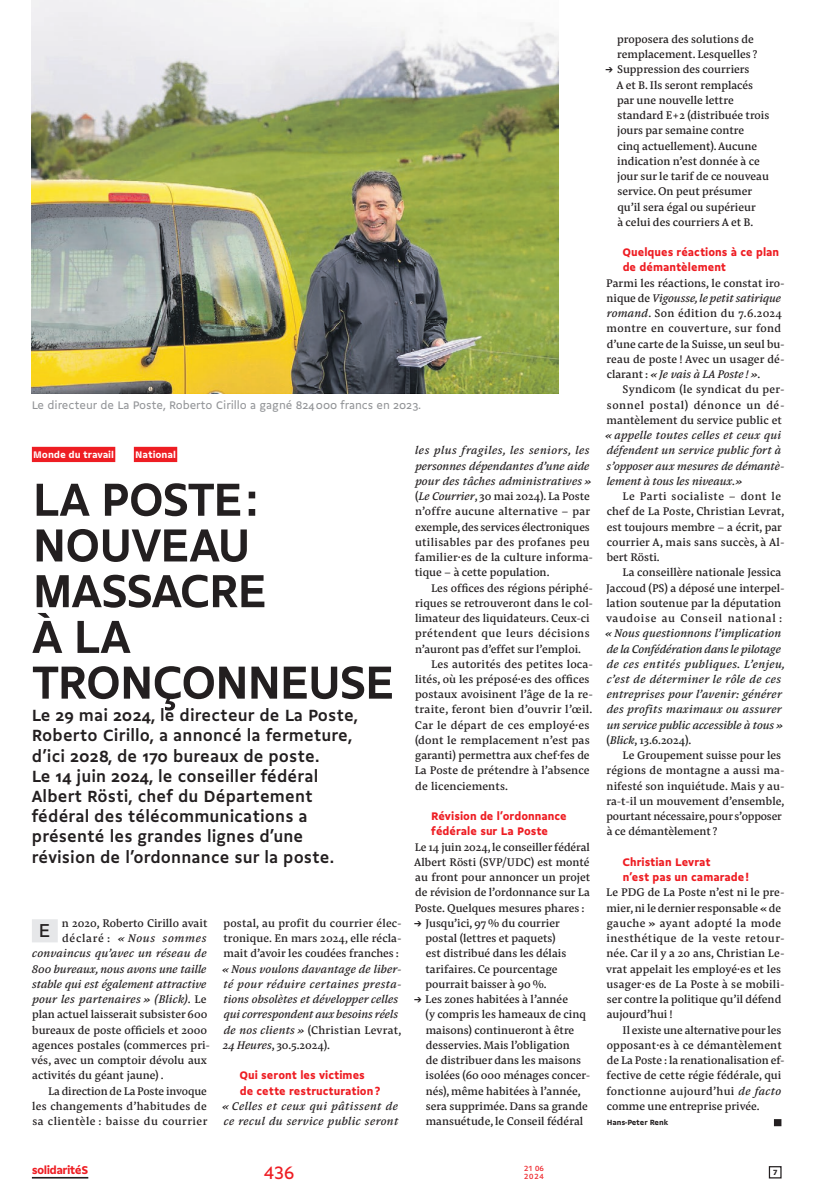
<style>
.page{position:relative;width:833px;height:1198px;background:#fff}
.page>*{position:absolute;margin:0;border:0;box-sizing:border-box;transform-origin:0 0}
.Titre_40{font:700 50px/45.8px "Gemeli";letter-spacing:-.045em;color:#231f20}
.Texte_100_lettrine{font:20.12px "Gemeli";color:#231f20}
.t1{font:19.38px "Gemeli";color:#ee1d23}
.Chapeau{font:700 17.5px/20.2px "Gemeli";letter-spacing:.005em;color:#231f20}
.Intertitres{font:900 11.88px/15.2px "Gemeli";letter-spacing:.005em;color:#ee1d23}
.Légendes{font:11.88px "Gemeli";letter-spacing:-.01em;color:#939598}
.t2{font:700 11.88px "Gemeli Micro";letter-spacing:-.05em;color:#ee1d23}
.Texte_90{font:11.5px/15.2px "Pensum Pro";color:#231f20}
.Texte_90-2{font:italic 11.5px/15.2px "Pensum Pro";letter-spacing:.01em;color:#231f20}
.Texte_90-3{font:italic 11.5px/15.2px "Pensum Pro";letter-spacing:.015em;color:#1f1f1f}
.Texte_110{font:11.5px/15.2px "Pensum Pro";letter-spacing:.01em;color:#231f20}
.Texte_100_lettrine-2{font:11.5px "Pensum Pro";color:#231f20}
.Texte_100{font:11.5px/15.2px "Pensum Pro";color:#231f20;text-align:justify}
.Texte_100_lettrine-3{font:italic 11.5px "Pensum Pro";color:#231f20}
.Texte_90-4{font:italic 11.5px/15.2px "Pensum Pro";letter-spacing:.03em;color:#231f20}
.Texte_100_lettrine-4{font:italic 11.5px "Pensum Pro";letter-spacing:.02em;color:#231f20}
.Texte_100_lettrine-5{font:italic 11.5px "Pensum Pro";letter-spacing:.055em;color:#231f20}
.Rubrique{font:700 10px "Gemeli Micro";letter-spacing:-.01em;color:#fff}
.Signature_auteur_seul{font:700 7.75px "Gemeli Micro";letter-spacing:-.01em;color:#231f20}
.t3{font:7.75px/7.5px "Gemeli Micro";letter-spacing:.09em;color:#ee1d23}
.s1{font-style:normal}
.s2{font-style:italic}
.s3{font-family:"Gemeli";font-weight:700}
.s4{font-style:normal;color:#231f20}
</style>
<div class="page">
<div style="left:769px;top:1166px;width:12px;height:12px;border:1px solid #231f20"></div>
<hr style="left:32px;top:1177px;width:56px;height:1px;background:#231f20">
<div style="left:32px;top:919px;width:26px;height:23px;background:#e6e7e9"></div>
<div style="left:774px;top:1119px;width:7px;height:7px;background:#231f20"></div>
<img style="left:32px;top:0;width:526px;height:393px">
<div style="left:32px;top:447px;width:83px;height:15px;background:#ee1d23"></div>
<div style="left:134px;top:447px;width:43px;height:15px;background:#ee1d23"></div>
<p class="Légendes" style="left:32px;top:396px;width:391px">Le directeur de La Poste, Roberto Cirillo a gagné 824 000 francs en 2023.</p>
<p class="Rubrique" style="left:33px;top:447px;width:82px">Monde du travail</p>
<p class="Rubrique" style="left:135px;top:447px;width:42px">National</p>
<p class="Titre_40" style="left:32px;top:473px;width:365px">LA POSTE :<br>NOUVEAU<br>MASSACRE<br>À LA<br>TRONÇONNEUSE</p>
<p class="Chapeau" style="left:32px;top:704px;width:328px">Le 29 mai 2024, le directeur de La Poste, Roberto Cirillo, a annoncé la fermeture, d’ici 2028, de 170 bureaux de poste.<br>Le 14 juin 2024, le conseiller fédéral Albert Rösti, chef du Département fédéral des télécommunications a présenté les grandes lignes d’une révision de l’ordonnance sur la poste.</p>
<p class="Texte_100_lettrine-2" style="left:62px;top:915px;width:147px">n 2020, Roberto Cirillo avait</p>
<p class="Texte_100_lettrine-5" style="left:62px;top:930px;width:146px"><span class="s1">déclaré :</span> « Nous sommes</p>
<p class="Texte_100_lettrine-3" style="left:32px;top:945px;width:176px">convaincus qu’avec un réseau de</p>
<p class="Texte_100_lettrine-3" style="left:32px;top:960px;width:176px">800 bureaux, nous avons une taille</p>
<p class="Texte_100_lettrine-3" style="left:32px;top:976px;width:176px">stable qui est également attractive</p>
<p class="Texte_100_lettrine-4" style="left:32px;top:991px;width:176px">pour les partenaires » (Blick)<span class="s1">. Le</span></p>
<p class="Texte_100_lettrine-2" style="left:32px;top:1006px;width:177px">plan actuel laisserait subsister 600</p>
<p class="Texte_100_lettrine-2" style="left:32px;top:1021px;width:176px">bureaux de poste officiels et 2000</p>
<p class="Texte_100_lettrine-2" style="left:32px;top:1036px;width:179px">agences postales (commerces pri-</p>
<p class="Texte_100_lettrine-2" style="left:32px;top:1052px;width:177px">vés, avec un comptoir dévolu aux</p>
<p class="Texte_100_lettrine-2" style="left:32px;top:1067px;width:133px">activités du géant jaune) .</p>
<p class="Texte_90" style="left:32px;top:1083px;width:177px;text-align:justify;text-indent:16px">La direction de La Poste invoque les changements d’habitudes de sa clientèle : baisse du courrier</p>
<p class="Texte_100_lettrine" style="left:39px;top:916px;width:14px">E</p>
<p class="Texte_90-2" style="left:222px;top:915px;width:181px"><span class="s1">postal, au profit du courrier élec&shy;tronique. En mars 2024, elle récla&shy;mait d’avoir les coudées franches : </span>« Nous voulons davantage de liber&shy;té pour réduire certaines presta&shy;tions obsolètes et développer celles qui correspondent aux besoins réels de nos clients » <span class="s1">(Christian Levrat, </span>24 Heures<span class="s1">, 30.5.2024).</span></p>
<p class="Intertitres" style="left:239px;top:1067px;width:142px">Qui seront les victimes de cette restructuration ?</p>
<p class="Texte_90-4" style="left:222px;top:1098px;width:177px">« Celles et ceux qui pâtissent de ce recul du service public seront</p>
<p class="Texte_90" style="left:415px;top:443px;width:180px"><span class="s2">les plus fragiles, les seniors, les personnes dépendantes d’une aide pour des tâches administratives » </span>(<span class="s2">Le Courrier</span>, 30 mai 2024). La Poste n’offre aucune alternative – par exemple, des services électroniques utilisables par des profanes peu familier·es de la culture informa&shy;tique – à cette population.</p>
<p class="Texte_90" style="left:415px;top:580px;width:180px;text-indent:16px">Les offices des régions périphé&shy;riques se retrouveront dans le col&shy;limateur des liquidateurs. Ceux-ci prétendent que leurs décisions n’auront pas d’effet sur l’emploi.</p>
<p class="Texte_110" style="left:415px;top:656px;width:180px;text-indent:16px">Les autorités des petites loca&shy;lités, où les préposé·es des offices postaux avoisinent l’âge de la re&shy;traite, feront bien d’ouvrir l’œil.<br>Car le départ de ces employé·es (dont le remplacement n’est pas garanti) permettra aux chef·fes de<br>La Poste de prétendre à l’absence de licenciements.</p>
<p class="Intertitres" style="left:431px;top:808px;width:137px">Révision de l’ordonnance fédérale sur La Poste</p>
<p class="Texte_100" style="left:414px;top:839px;width:177px">Le 14 juin 2024, le conseiller fédéral Albert Rösti (SVP/UDC) est monté au front pour annoncer un projet de révision de l’ordonnance sur La Poste. Quelques mesures phares :</p>
<p class="Texte_90" style="left:425px;top:915px;width:142px;text-indent:-12px"><span class="s3">→</span> Jusqu’ici, 97 % du courrier postal (lettres et paquets) est distribué dans les délais tarifaires. Ce pourcentage pourrait baisser à 90 %.</p>
<p class="Texte_90" style="left:425px;top:991px;width:166px;text-indent:-12px"><span class="s3">→</span> Les zones habitées à l’année<br>(y compris les hameaux de cinq maisons) continueront à être desservies. Mais l’obligation<br>de distribuer dans les maisons isolées (60 000 ménages concer&shy;nés), même habitées à l’année, sera supprimée. Dans sa grande mansuétude, le Conseil fédéral</p>
<p class="Texte_90" style="left:617px;top:31px;width:142px">proposera des solutions de remplacement. Lesquelles ?</p>
<p class="Texte_90" style="left:616px;top:62px;width:154px;text-indent:-11px"><span class="s3">→</span> Suppression des courriers<br>A et B. Ils seront remplacés par une nouvelle lettre standard E+2 (distribuée trois jours par semaine contre<br>cinq actuellement). Aucune indication n’est donnée à ce jour sur le tarif de ce nouveau service. On peut présumer qu’il sera égal ou supérieur<br>à celui des courriers A et B.</p>
<p class="Intertitres" style="left:622px;top:244px;width:158px">Quelques réactions à ce plan de démantèlement</p>
<p class="Texte_90" style="left:606px;top:275px;width:180px">Parmi les réactions, le constat iro&shy;nique de <span class="s2">Vigousse, le petit satirique romand</span>. Son édition du 7.6.2024 montre en couverture, sur fond d’une carte de la Suisse, un seul bu&shy;reau de poste ! Avec un usager dé&shy;clarant : <span class="s2">« Je vais à LA Poste ! »</span>.</p>
<p class="Texte_90-2" style="left:605px;top:382px;width:181px;text-indent:17px"><span class="s1">Syndicom (le syndicat du per&shy;sonnel postal) dénonce un dé&shy;mantèlement du service public et </span>« appelle toutes celles et ceux qui défendent un service public fort à s’opposer aux mesures de démantè&shy;lement à tous les niveaux.»</p>
<p class="Texte_90" style="left:606px;top:488px;width:179px;text-indent:16px">Le Parti socialiste – dont le chef de La Poste, Christian Levrat, est toujours membre – a écrit, par courrier A, mais sans succès, à Al&shy;bert Rösti.</p>
<p class="Texte_90-3" style="left:605px;top:565px;width:181px;text-indent:17px"><span class="s4">La conseillère nationale Jessica Jaccoud (PS) a déposé une interpel&shy;lation soutenue par la députation vaudoise au Conseil national : </span>« Nous questionnons l’implication de la Confédération dans le pilotage de ces entités publiques. L’enjeu, c’est de déterminer le rôle de ces entreprises pour l’avenir: générer des profits maximaux ou assurer un service public accessible à tous » <span class="s1">(</span>Blick<span class="s1">, 13.6.2024).</span></p>
<p class="Texte_90" style="left:606px;top:747px;width:180px;text-indent:16px">Le Groupement suisse pour les régions de montagne a aussi ma&shy;nifesté son inquiétude. Mais y au&shy;ra-t-il un mouvement d’ensemble, pourtant nécessaire, pour s’opposer à ce démantèlement ?</p>
<p class="Intertitres" style="left:622px;top:853px;width:128px">Christian Levrat<br>n’est pas un camarade !</p>
<p class="Texte_90" style="left:606px;top:884px;width:180px">Le PDG de La Poste n’est ni le pre&shy;mier, ni le dernier responsable « de gauche » ayant adopté la mode inesthétique de la veste retour&shy;née. Car il y a 20 ans, Christian Le&shy;vrat appelait les employé·es et les usager·es de La Poste à se mobili&shy;ser contre la politique qu’il défend aujourd’hui !</p>
<p class="Texte_90" style="left:606px;top:1022px;width:180px;text-indent:16px">Il existe une alternative pour les opposant·es à ce démantèlement de La Poste : la renationalisation ef&shy;fective de cette régie fédérale, qui fonctionne aujourd’hui <span class="s2">de facto </span>comme une entreprise privée.</p>
<p class="Signature_auteur_seul" style="left:607px;top:1117px;width:63px">Hans-Peter Renk</p>
<p class="t2" style="left:32px;top:1161px;width:58px">solidaritéS</p>
<h3 class="t1" style="left:264px;top:1158px;width:32px">436</h3>
<p class="Signature_auteur_seul" style="left:773px;top:1167px;width:6px">7</p>
<p class="t3" style="left:524px;top:1164px;width:21px">21 06<br>2024</p>
</div>
